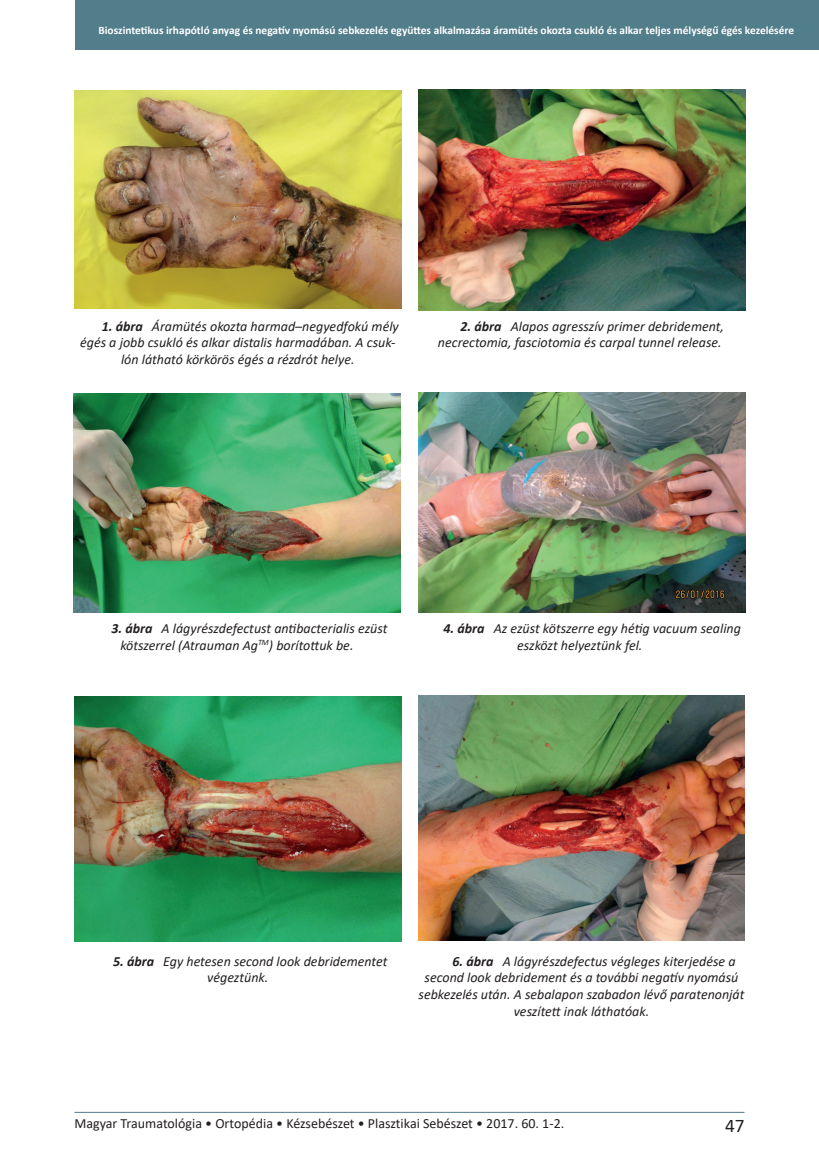
<style>
.page{position:relative;width:819px;height:1176px;background:#fff}
.page>*{position:absolute;margin:0;border:0;box-sizing:border-box;transform-origin:0 0}
.t1{font:19.25px "Calibri";color:#231f20}
.t2{font:italic 14px/16.8px "Calibri";color:#231f20}
.t3{font:14px "Calibri";color:#231f20}
.t4{font:700 11.38px "Calibri";color:#fff}
.s1{font-weight:700}
</style>
<div class="page">
<div style="left:75px;top:0;width:744px;height:50px;background:#527d8b"></div>
<hr style="left:74px;top:1112px;width:670px;height:1px;background:#527d8b">
<img style="left:74px;top:91px;width:327px;height:218px">
<img style="left:418px;top:89px;width:327px;height:221px">
<img style="left:74px;top:393px;width:326px;height:220px">
<img style="left:418px;top:392px;width:327px;height:221px">
<img style="left:74px;top:696px;width:327px;height:245px">
<img style="left:418px;top:696px;width:326px;height:244px">
<p class="t4" style="left:98px;top:22px;width:697px">Bioszintetikus irhapótló anyag és negatív nyomású sebkezelés együttes alkalmazása áramütés okozta csukló és alkar teljes mélységű égés kezelésére</p>
<p class="t2" style="left:102px;top:317px;width:298px"><span class="s1">1. ábra</span> Áramütés okozta harmad–negyedfokú mély</p>
<p class="t2" style="left:80px;top:334px;width:317px">égés a jobb csukló és alkar distalis harmadában. A csuk-</p>
<p class="t2" style="left:121px;top:350px;width:235px">lón látható körkörös égés a rézdrót helye.</p>
<p class="t2" style="left:438px;top:317px;width:287px;text-align:right"><span class="s1">2. ábra</span> Alapos agresszív primer debridement, necrectomia, fasciotomia és carpal tunnel release.</p>
<p class="t2" style="left:120px;top:619px;width:268px;text-indent:-9px"><span class="s1">3. ábra</span> A lágyrészdefectust antibacterialis ezüst kötszerrel (Atrauman Ag<sup>TM</sup>) borítottuk be.</p>
<p class="t2" style="left:517px;top:619px;width:225px;text-indent:-74px"><span class="s1">4. ábra</span> Az ezüst kötszerre egy hétig vacuum sealing eszközt helyeztünk fel.</p>
<p class="t2" style="left:207px;top:952px;width:182px;text-indent:-94px"><span class="s1">5. ábra</span> Egy hetesen second look debridementet végeztünk.</p>
<p class="t2" style="left:452px;top:952px;width:284px"><span class="s1">6. ábra</span> A lágyrészdefectus végleges kiterjedése a</p>
<p class="t2" style="left:424px;top:969px;width:315px">second look debridement és a további negatív nyomású</p>
<p class="t2" style="left:418px;top:985px;width:327px">sebkezelés után. A sebalapon szabadon lévő paratenonját</p>
<p class="t2" style="left:513px;top:1002px;width:137px">veszített inak láthatóak.</p>
<p class="t3" style="left:74px;top:1113px;width:491px">Magyar Traumatológia • Ortopédia • Kézsebészet • Plasztikai Sebészet • 2017. 60. 1-2.</p>
<h1 class="t1" style="left:725px;top:1112px;width:21px">47</h1>
</div>
